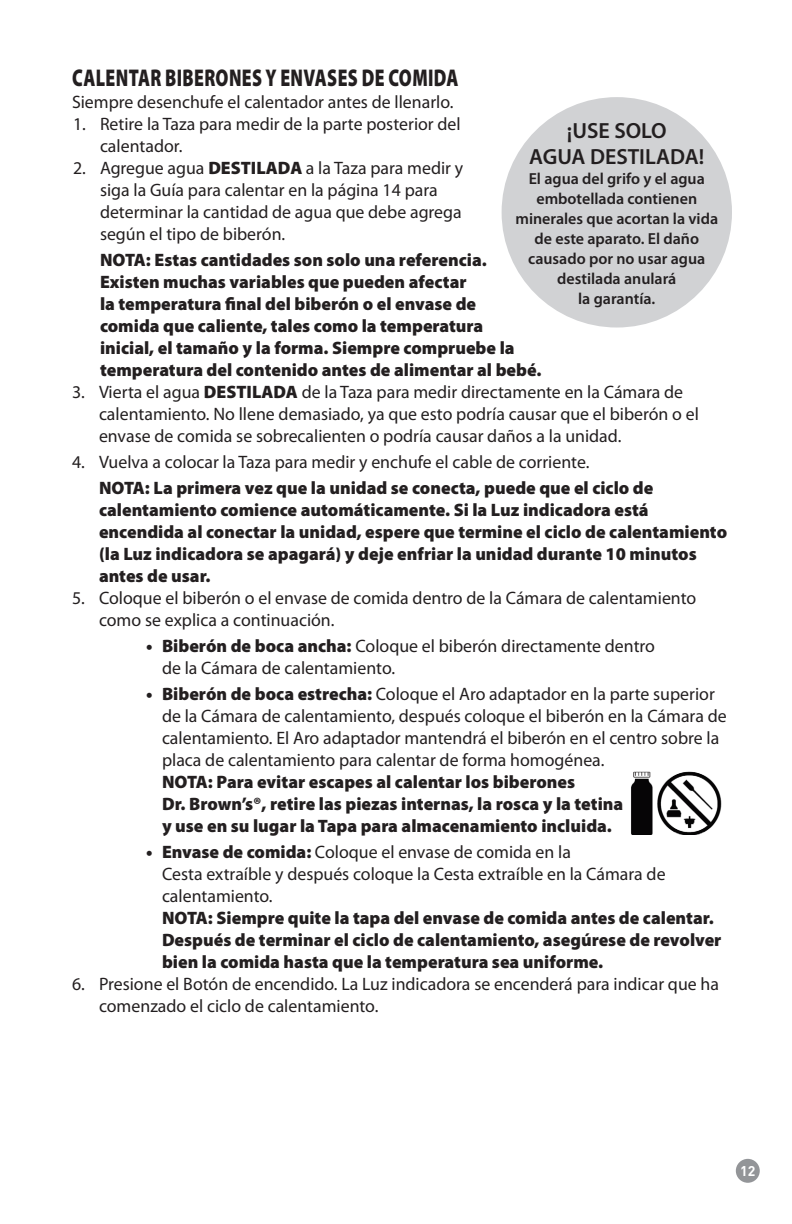
<style>
.page{position:relative;width:792px;height:1224px;background:#fff}
.page>*{position:absolute;margin:0;border:0;box-sizing:border-box;transform-origin:0 0}
.t1{font:900 24.2px "Myriad Pro";letter-spacing:.02em;color:#231f20;scale:.73 1}
.t2{font:600 22px/26px "Myriad Pro";color:#231f20;text-align:center}
.t3{font:18px/22px "Myriad Pro";color:#231f20}
.t4{font:900 18px/22px "Myriad Pro";color:#231f20}
.t5{font:600 16px/20px "Myriad Pro";color:#231f20;text-align:center}
.t6{font:700 14px "DIN Pro";color:#fff}
.s1{font-weight:900}
.s2{font-weight:400}
</style>
<div class="page">
<div style="left:736px;top:1159px;width:24px;height:24px;background:#939598;border-radius:50%"></div>
<div style="left:502px;top:97px;width:230px;height:231px;background:#d1d2d4;border-radius:50%"></div>
<img style="left:631px;top:771px;width:91px;height:64px">
<p class="t1" style="left:72px;top:61px;width:531px">CALENTAR BIBERONES Y ENVASES DE COMIDA</p>
<p class="t3" style="left:72px;top:90px;width:383px">Siempre desenchufe el calentador antes de llenarlo.</p>
<p class="t3" style="left:100px;top:112px;width:362px;text-indent:-27px">1. Retire la Taza para medir de la parte posterior del calentador.</p>
<p class="t3" style="left:100px;top:156px;width:365px;text-indent:-27px">2. Agregue agua <span class="s1">DESTILADA</span> a la Taza para medir y siga la Guía para calentar en la página 14 para determinar la cantidad de agua que debe agrega según el tipo de biberón.</p>
<p class="t4" style="left:100px;top:248px;width:443px">NOTA: Estas cantidades son solo una referencia.<br>Existen muchas variables que pueden afectar<br>la temperatura final del biberón o el envase de<br>comida que caliente, tales como la temperatura inicial, el tamaño y la forma. Siempre compruebe la temperatura del contenido antes de alimentar al bebé.</p>
<p class="t3" style="left:99px;top:380px;width:602px;text-indent:-27px">3. Vierta el agua <span class="s1">DESTILADA</span> de la Taza para medir directamente en la Cámara de calentamiento. No llene demasiado, ya que esto podría causar que el biberón o el envase de comida se sobrecalienten o podría causar daños a la unidad.</p>
<p class="t3" style="left:99px;top:448px;width:556px;line-height:26px;text-indent:-27px">4. Vuelva a colocar la Taza para medir y enchufe el cable de corriente.<br><span class="s1">NOTA: La primera vez que la unidad se conecta, puede que el ciclo de</span></p>
<p class="t4" style="left:99px;top:498px;width:630px">calentamiento comience automáticamente. Si la Luz indicadora está encendida al conectar la unidad, espere que termine el ciclo de calentamiento (la Luz indicadora se apagará) y deje enfriar la unidad durante 10 minutos antes de usar.</p>
<p class="t3" style="left:99px;top:586px;width:599px;text-indent:-27px">5. Coloque el biberón o el envase de comida dentro de la Cámara de calentamiento como se explica a continuación.</p>
<p class="t3" style="left:162px;top:634px;width:495px;text-indent:-16px"><span class="s1">• Biberón de boca ancha:</span> Coloque el biberón directamente dentro de la Cámara de calentamiento.</p>
<p class="t3" style="left:162px;top:682px;width:566px;text-indent:-16px"><span class="s1">• Biberón de boca estrecha:</span> Coloque el Aro adaptador en la parte superior de la Cámara de calentamiento, después coloque el biberón en la Cámara de calentamiento. El Aro adaptador mantendrá el biberón en el centro sobre la placa de calentamiento para calentar de forma homogénea.<br><span class="s1">NOTA: Para evitar escapes al calentar los biberones<br>Dr. Brown’s®, retire las piezas internas, la rosca y la tetina<br>y use en su lugar la Tapa para almacenamiento incluida.</span></p>
<p class="t4" style="left:162px;top:840px;width:561px;text-indent:-16px">• Envase de comida: <span class="s2">Coloque el envase de comida en la<br>Cesta extraíble y después coloque la Cesta extraíble en la Cámara de calentamiento.<br></span>NOTA: Siempre quite la tapa del envase de comida antes de calentar.<br>Después de terminar el ciclo de calentamiento, asegúrese de revolver bien la comida hasta que la temperatura sea uniforme.</p>
<p class="t3" style="left:99px;top:972px;width:622px;text-indent:-27px">6. Presione el Botón de encendido. La Luz indicadora se encenderá para indicar que ha comenzado el ciclo de calentamiento.</p>
<p class="t2" style="left:529px;top:117px;width:176px">¡USE SOLO<br>AGUA DESTILADA!</p>
<p class="t5" style="left:515px;top:168px;width:204px">El agua del grifo y el agua embotellada contienen minerales que acortan la vida de este aparato. El daño causado por no usar agua destilada anulará<br>la garantía.</p>
<p class="t6" style="left:740px;top:1161px;width:17px">12</p>
</div>
